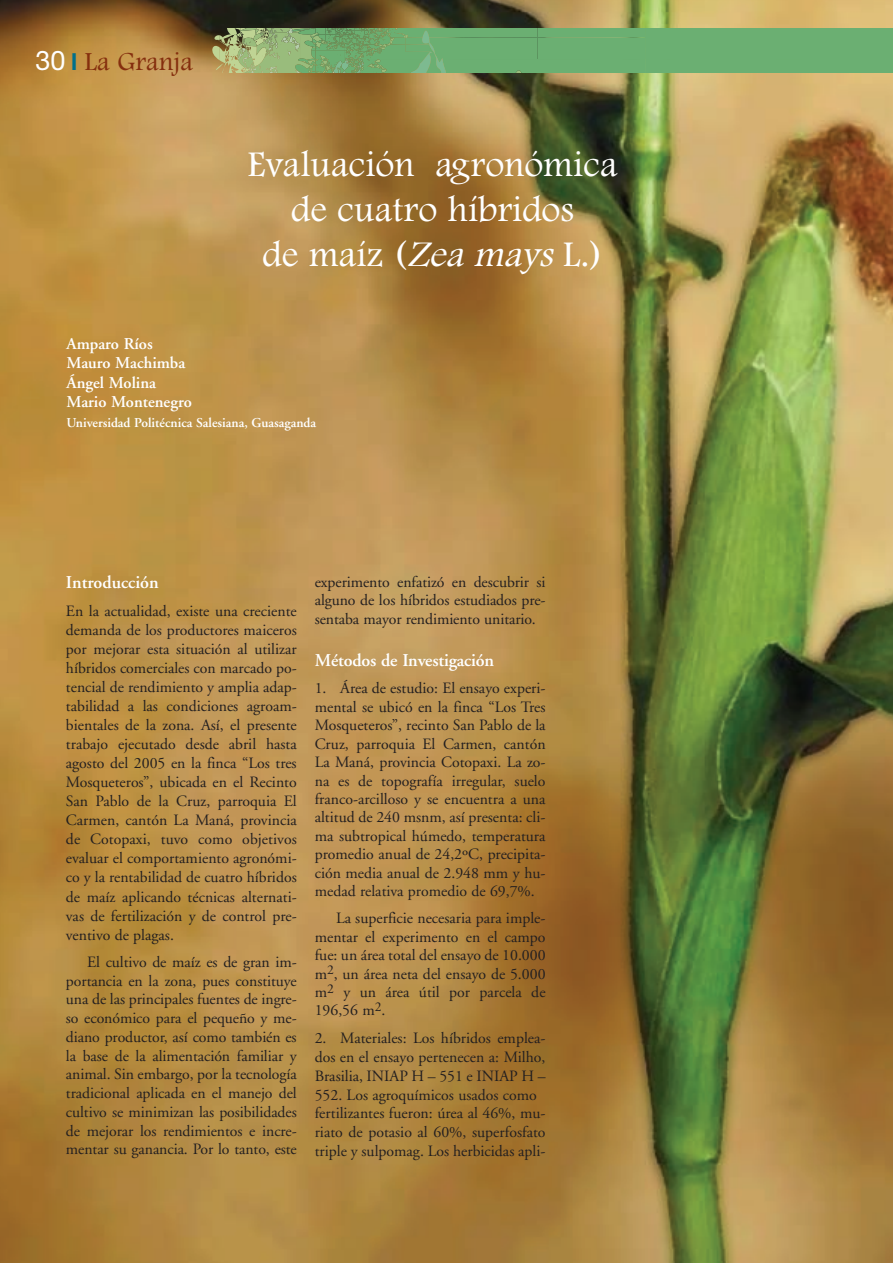
<style>
.page{position:relative;width:893px;height:1263px;background:#fff}
.page>*{position:absolute;margin:0;border:0;box-sizing:border-box;transform-origin:0 0}
.t1{font:37.5px/45px "Footlight MT Light";color:#fff;text-align:center}
.t2{font:27px "Footlight MT Light";color:#852f0e}
.t3{font:600 18px "Adobe Garamond";letter-spacing:-.01em;color:#fff}
.t4{font:600 16.5px/19.5px "Adobe Garamond";color:#fff}
.t5{font:15.75px/19px "Adobe Garamond";color:#231f20;text-align:justify}
.t6{font:600 13.5px "Adobe Garamond";color:#fff}
.s1{font-family:"Helvetica Neue";color:#fff}
.s2{font-family:"Haettenschweiler";font-size:24px;color:#01708b}
.s3{font-style:italic}
</style>
<div class="page">
<img style="left:0;top:0;width:893px;height:1263px">
<svg style="left:207px;top:29px;width:686px;height:44px;background:#72ac70"></svg>
<h2 class="t2" style="left:36px;top:45px;width:159px"><span class="s1">30</span> <span class="s2">|</span> La Granja</h2>
<h1 class="t1" style="left:247px;top:141px;width:372px">Evaluación agronómica de cuatro híbridos<br>de maíz (<span class="s3">Zea mays</span>L.)</h1>
<p class="t4" style="left:66px;top:335px;width:127px">Amparo Ríos<br>Mauro Machimba<br>Ángel Molina<br>Mario Montenegro</p>
<p class="t6" style="left:66px;top:417px;width:251px">Universidad Politécnica Salesiana, Guasaganda</p>
<p class="t3" style="left:66px;top:575px;width:94px">Introducción</p>
<p class="t5" style="left:66px;top:603px;width:232px">En la actualidad, existe una creciente demanda de los productores maiceros por mejorar esta situación al utilizar híbridos comerciales con marcado po&shy;tencial de rendimiento y amplia adap&shy;tabilidad a las condiciones agroam&shy;bientales de la zona. Así, el presente trabajo ejecutado desde abril hasta agosto del 2005 en la finca “Los tres Mosqueteros”, ubicada en el Recinto San Pablo de la Cruz, parroquia El Carmen, cantón La Maná, provincia de Cotopaxi, tuvo como objetivos evaluar el comportamiento agronómi&shy;co y la rentabilidad de cuatro híbridos de maíz aplicando técnicas alternati&shy;vas de fertilización y de control pre&shy;ventivo de plagas.</p>
<p class="t5" style="left:66px;top:954px;width:232px;text-indent:21px">El cultivo de maíz es de gran im&shy;portancia en la zona, pues constituye una de las principales fuentes de ingre&shy;so económico para el pequeño y me&shy;diano productor, así como también es la base de la alimentación familiar y animal. Sin embargo, por la tecnología tradicional aplicada en el manejo del cultivo se minimizan las posibilidades de mejorar los rendimientos e incre&shy;mentar su ganancia. Por lo tanto, este</p>
<p class="t5" style="left:315px;top:573px;width:232px">experimento enfatizó en descubrir si alguno de los híbridos estudiados pre&shy;sentaba mayor rendimiento unitario.</p>
<p class="t3" style="left:315px;top:653px;width:181px">Métodos de Investigación</p>
<p class="t5" style="left:315px;top:680px;width:232px;line-height:18.5px">1. Área de estudio: El ensayo experi&shy;mental se ubicó en la finca “Los Tres Mosqueteros”, recinto San Pablo de la Cruz, parroquia El Carmen, cantón La Maná, provincia Cotopaxi. La zo&shy;na es de topografía irregular, suelo franco-arcilloso y se encuentra a una altitud de 240 msnm, así presenta: cli&shy;ma subtropical húmedo, temperatura promedio anual de 24,2ºC, precipita&shy;ción media anual de 2.948 mm y hu&shy;medad relativa promedio de 69,7%.</p>
<p class="t5" style="left:315px;top:910px;width:232px;line-height:18.5px;text-indent:21px">La superficie necesaria para imple&shy;mentar el experimento en el campo fue: un área total del ensayo de 10.000 m<sup>2</sup>, un área neta del ensayo de 5.000 m<sup>2</sup> y un área útil por parcela de 196,56 m<sup>2</sup>.</p>
<p class="t5" style="left:315px;top:1030px;width:232px;text-align:left">2. Materiales: Los híbridos emplea&shy;dos en el ensayo pertenecen a: Milho, Brasilia, INIAP H – 551 e INIAP H – 552. Los agroquímicos usados como fertilizantes fueron: úrea al 46%, mu&shy;riato de potasio al 60%, superfosfato triple y sulpomag. Los herbicidas apli-</p>
</div>
